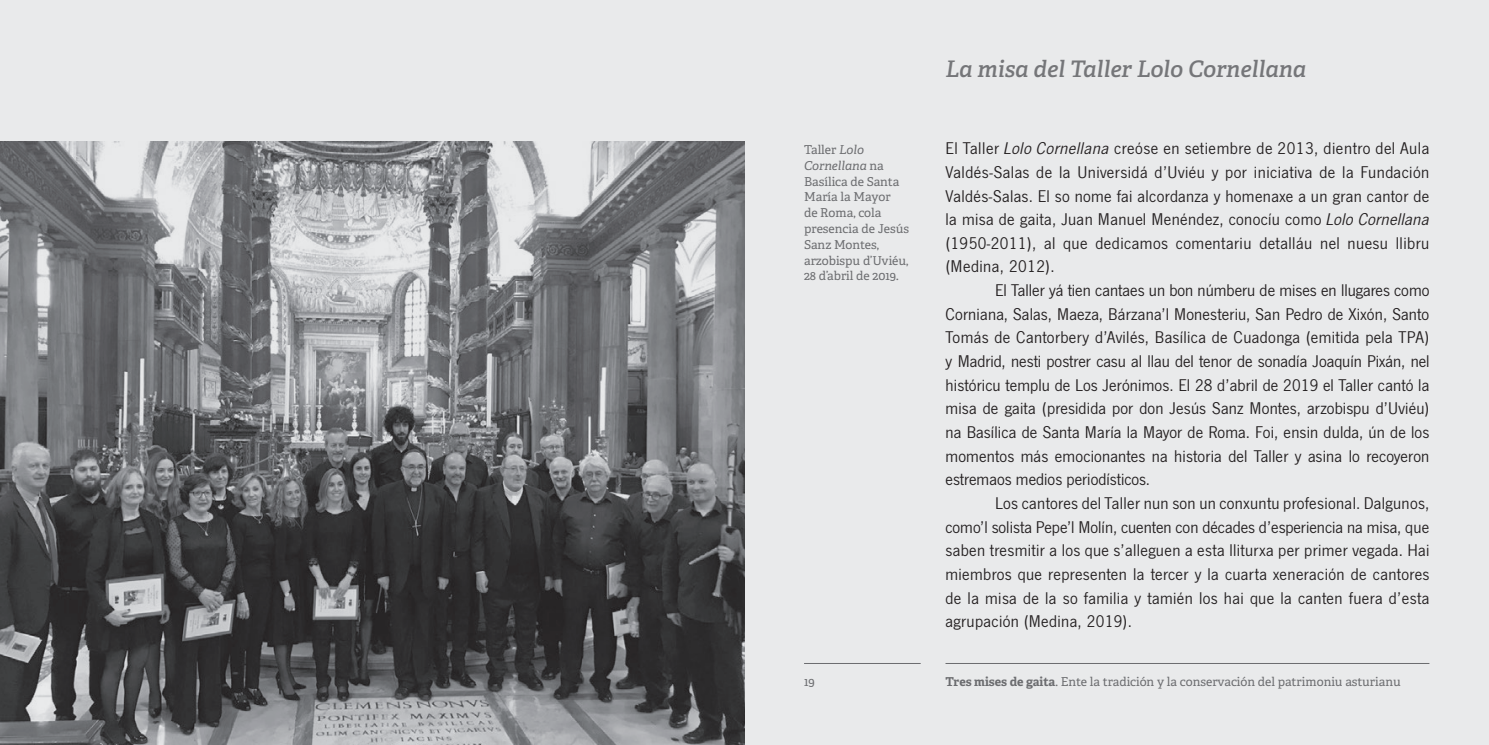
<style>
.page{position:relative;width:1489px;height:745px;background:#fff}
.page>*{position:absolute;margin:0;border:0;box-sizing:border-box;transform-origin:0 0}
.t1{font:italic 600 22.75px "Adelle";color:#757679}
.t2{font:17.5px/23.6px "News Got";letter-spacing:.02em;color:#231f20;text-align:justify}
.t3{font:12.25px/15.8px "Adelle";color:#6c6d70}
.s1{font-style:italic}
.s2{font-weight:700}
</style>
<div class="page">
<div style="left:0;top:0;width:744px;height:744px;background:#e9eaeb"></div>
<div style="left:744px;top:0;width:744px;height:744px;background:#e9eaeb"></div>
<hr style="left:945px;top:662px;width:484px;height:1px;background:#6c6d70">
<hr style="left:804px;top:662px;width:116px;height:1px;background:#6c6d70">
<img style="left:0;top:141px;width:744px;height:603px">
<p class="t3" style="left:804px;top:142px;width:106px">Taller <span class="s1">Lolo<br>Cornellana</span> na<br>Basílica de Santa<br>María la Mayor<br>de Roma, cola presencia de Jesús<br>Sanz Montes, arzobispu d’Uviéu,<br>28 d’abril de 2019.</p>
<h1 class="t1" style="left:945px;top:54px;width:362px">La misa del Taller Lolo Cornellana</h1>
<p class="t2" style="left:945px;top:137px;width:485px">El Taller <span class="s1">Lolo Cornellana</span> creóse en setiembre de 2013, dientro del Aula Valdés-Salas de la Universidá d’Uviéu y por iniciativa de la Fundación Valdés-Salas. El so nome fai alcordanza y homenaxe a un gran cantor de la misa de gaita, Juan Manuel Menéndez, conocíu como <span class="s1">Lolo Cornellana </span>(1950-2011), al que dedicamos comentariu detalláu nel nuesu llibru (Medina, 2012).</p>
<p class="t2" style="left:945px;top:278px;width:485px;text-indent:50px">El Taller yá tien cantaes un bon númberu de mises en llugares como Corniana, Salas, Maeza, Bárzana’l Monesteriu, San Pedro de Xixón, Santo Tomás de Cantorbery d’Avilés, Basílica de Cuadonga (emitida pela TPA) y Madrid, nesti postrer casu al llau del tenor de sonadía Joaquín Pixán, nel históricu templu de Los Jerónimos. El 28 d’abril de 2019 el Taller cantó la misa de gaita (presidida por don Jesús Sanz Montes, arzobispu d’Uviéu) na Basílica de Santa María la Mayor de Roma. Foi, ensin dulda, ún de los momentos más emocionantes na historia del Taller y asina lo recoyeron estremaos medios periodísticos.</p>
<p class="t2" style="left:945px;top:491px;width:485px;text-indent:50px">Los cantores del Taller nun son un conxuntu profesional. Dalgunos, como’l solista Pepe’l Molín, cuenten con décades d’esperiencia na misa, que saben tresmitir a los que s’alleguen a esta lliturxa per primer vegada. Hai miembros que representen la tercer y la cuarta xeneración de cantores de la misa de la so familia y tamién los hai que la canten fuera d’esta agrupación (Medina, 2019).</p>
<p class="t3" style="left:804px;top:673px;width:13px">19</p>
<p class="t3" style="left:945px;top:673px;width:457px"><span class="s2">Tres mises de gaita</span>. Ente la tradición y la conservación del patrimoniu asturianu</p>
</div>
